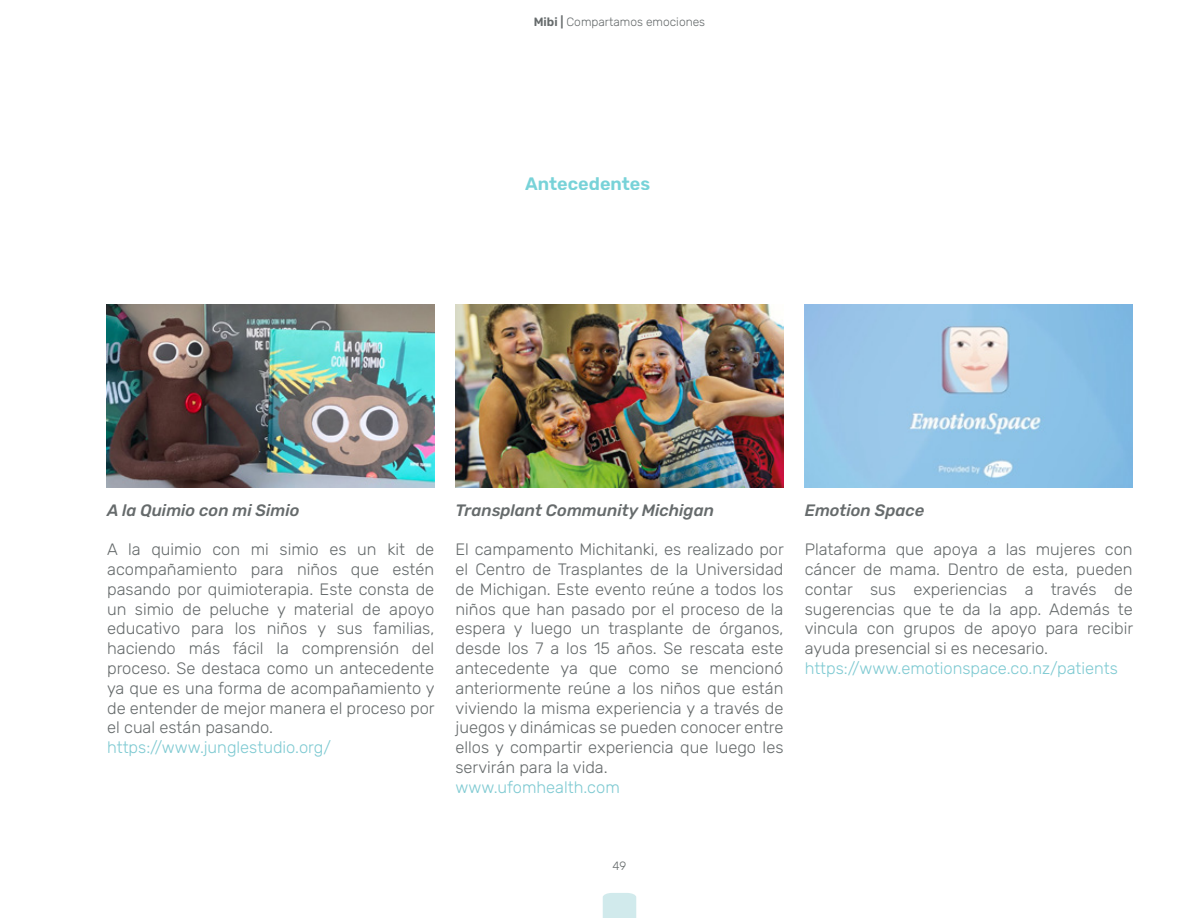
<style>
.page{position:relative;width:1188px;height:918px;background:#fff}
.page>*{position:absolute;margin:0;border:0;box-sizing:border-box;transform-origin:0 0}
.t1{font:600 18px "Rubik";color:#1eb5be}
.t2{font:300 16.5px/19.8px "Rubik";color:#666b6c;text-align:justify}
.t3{font:300 16.5px "Rubik";color:#7fcad2}
.t4{font:italic 500 16.5px "Rubik";color:#666b6c}
.t5{font:300 12px "Rubik";color:#666b6c}
.s1{font-weight:600}
</style>
<div class="page">
<svg style="left:603px;top:893px;width:33px;height:25px"></svg>
<img style="left:805px;top:305px;width:328px;height:182px">
<img style="left:107px;top:305px;width:327px;height:182px">
<img style="left:456px;top:305px;width:327px;height:182px">
<p class="t5" style="left:534px;top:15px;width:173px"><span class="s1">Mibi |</span> Compartamos emociones</p>
<p class="t1" style="left:525px;top:173px;width:126px">Antecedentes</p>
<p class="t4" style="left:107px;top:501px;width:194px">A la Quimio con mi Simio</p>
<p class="t2" style="left:107px;top:540px;width:329px">A la quimio con mi simio es un kit de acompañamiento para niños que estén pasando por quimioterapia. Este consta de un simio de peluche y material de apoyo educativo para los niños y sus familias, haciendo más fácil la comprensión del proceso. Se destaca como un antecedente ya que es una forma de acompañamiento y de entender de mejor manera el proceso por el cual están pasando.</p>
<p class="t3" style="left:107px;top:738px;width:225px">https://www.junglestudio.org/</p>
<p class="t4" style="left:456px;top:501px;width:260px">Transplant Community Michigan</p>
<p class="t2" style="left:456px;top:540px;width:330px">El campamento Michitanki, es realizado por el Centro de Trasplantes de la Universidad de Michigan. Este evento reúne a todos los niños que han pasado por el proceso de la espera y luego un trasplante de órganos, desde los 7 a los 15 años. Se rescata este antecedente ya que como se mencionó anteriormente reúne a los niños que están viviendo la misma experiencia y a través de juegos y dinámicas se pueden conocer entre ellos y compartir experiencia que luego les servirán para la vida.</p>
<p class="t3" style="left:456px;top:778px;width:166px">www.ufomhealth.com</p>
<p class="t4" style="left:805px;top:501px;width:121px">Emotion Space</p>
<p class="t2" style="left:805px;top:540px;width:330px">Plataforma que apoya a las mujeres con cáncer de mama. Dentro de esta, pueden contar sus experiencias a través de sugerencias que te da la app. Además te vincula con grupos de apoyo para recibir ayuda presencial si es necesario.</p>
<p class="t3" style="left:805px;top:659px;width:315px">https://www.emotionspace.co.nz/patients</p>
<p class="t5" style="left:613px;top:859px;width:15px">49</p>
</div>
